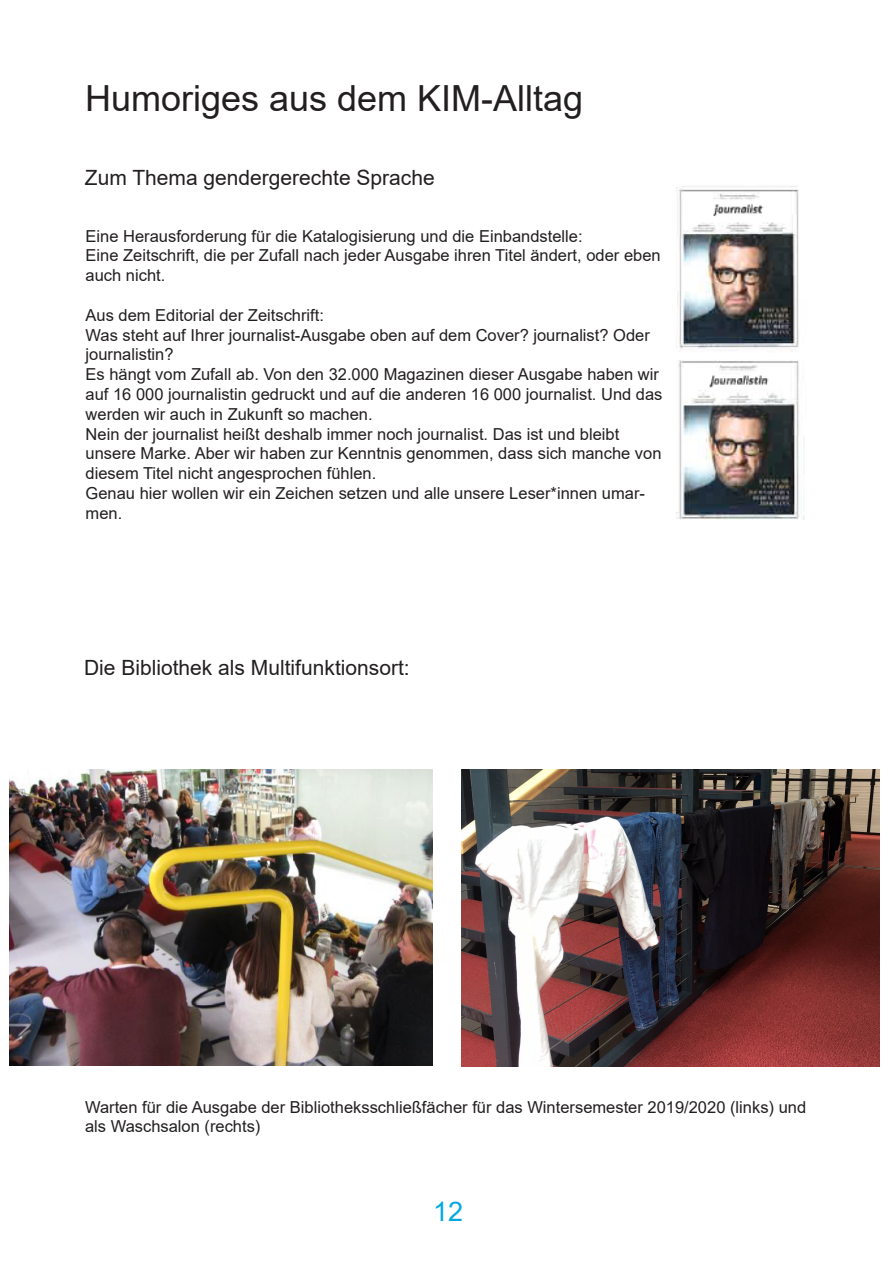
<style>
.page{position:relative;width:893px;height:1263px;background:#fff}
.page>*{position:absolute;margin:0;border:0;box-sizing:border-box;transform-origin:0 0}
.t1{font:36px "Arial";color:#231f20}
.t2{font:27px "Arial";color:#00a9e0}
.t3{font:21px "Arial";color:#231f20}
.t4{font:16.5px/19.8px "Arial";color:#231f20}
</style>
<div class="page">
<img style="left:9px;top:770px;width:423px;height:295px">
<img style="left:461px;top:770px;width:419px;height:297px">
<img style="left:676px;top:186px;width:129px;height:334px">
<p class="t1" style="left:85px;top:74px;width:500px">Humoriges aus dem KIM-Alltag</p>
<p class="t3" style="left:85px;top:164px;width:351px">Zum Thema gendergerechte Sprache</p>
<p class="t4" style="left:86px;top:226px;width:499px">Eine Herausforderung für die Katalogisierung und die Einbandstelle:</p>
<p class="t4" style="left:86px;top:246px;width:577px">Eine Zeitschrift, die per Zufall nach jeder Ausgabe ihren Titel ändert, oder eben auch nicht.</p>
<p class="t4" style="left:86px;top:305px;width:240px">Aus dem Editorial der Zeitschrift:</p>
<p class="t4" style="left:86px;top:325px;width:566px">Was steht auf Ihrer journalist-Ausgabe oben auf dem Cover? journalist? Oder journalistin?</p>
<p class="t4" style="left:86px;top:364px;width:578px">Es hängt vom Zufall ab. Von den 32.000 Magazinen dieser Ausgabe haben wir auf 16 000 journalistin gedruckt und auf die anderen 16 000 journalist. Und das werden wir auch in Zukunft so machen.</p>
<p class="t4" style="left:86px;top:424px;width:577px">Nein der journalist heißt deshalb immer noch journalist. Das ist und bleibt unsere Marke. Aber wir haben zur Kenntnis genommen, dass sich manche von diesem Titel nicht angesprochen fühlen.</p>
<p class="t4" style="left:86px;top:483px;width:561px">Genau hier wollen wir ein Zeichen setzen und alle unsere Leser*innen umar&shy;men.</p>
<p class="t3" style="left:84px;top:653px;width:327px">Die Bibliothek als Multifunktionsort:</p>
<p class="t4" style="left:85px;top:1097px;width:723px">Warten für die Ausgabe der Bibliotheksschließfächer für das Wintersemester 2019/2020 (links) und als Waschsalon (rechts)</p>
<h2 class="t2" style="left:433px;top:1192px;width:32px">12</h2>
</div>
